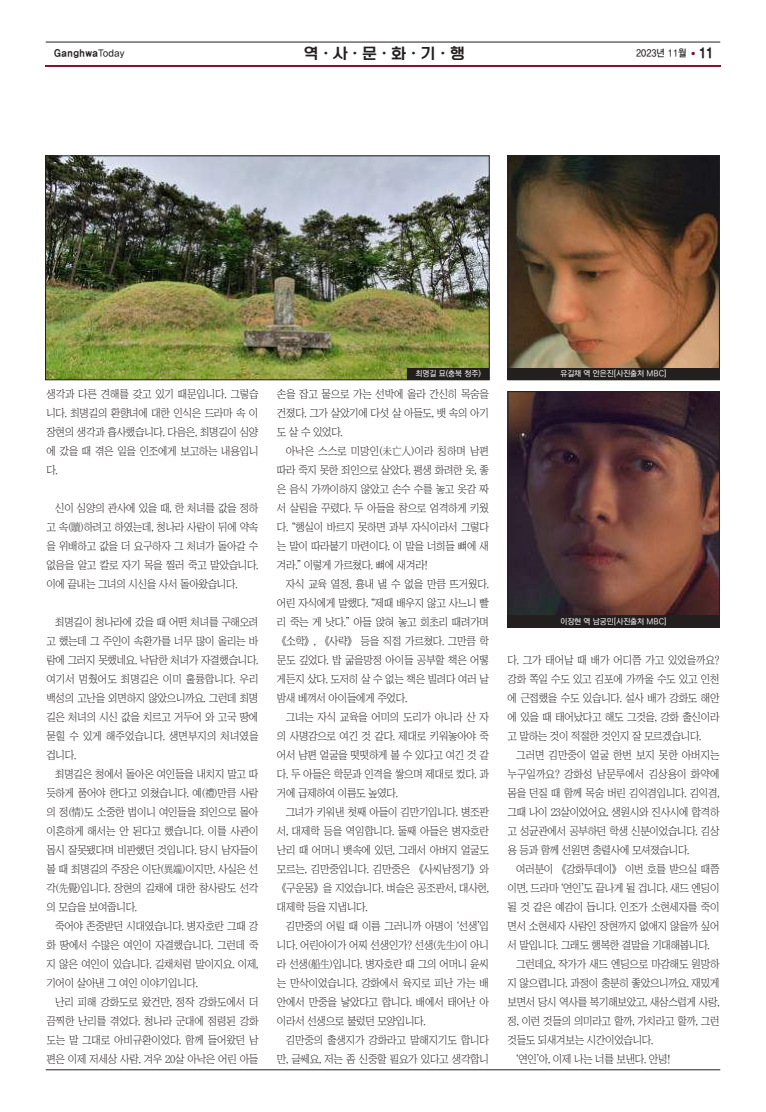
<style>
.page{position:relative;width:766px;height:1112px;background:#fff}
.page>*{position:absolute;margin:0;border:0;box-sizing:border-box;transform-origin:0 0}
.t1{font:15px "ONE Mobile Title";color:#241f1f}
.t2{font:14px "YDIYGO360";color:#241f1f;scale:.9 1}
.t3{font:11px/19px "Chosunilbo NM";letter-spacing:-.03em;color:#241f1f;text-align:justify;scale:.95 1}
.t4{font:10px "YDIYGO350";letter-spacing:.05em;color:#241f1f;scale:.9 1}
.t5{font:10px "YDIYGO330";color:#241f1f;scale:.9 1}
.t6{font:500 8px "Ko Pub Dotum";color:#fff}
.s1{font-family:"YDIYGO330"}
.s2{font-family:"YDIYGO310";font-size:5px;color:#86142d}
</style>
<div class="page">
<hr style="left:45px;top:65px;width:675px;height:2px;background:#86142d">
<hr style="left:46px;top:1069px;width:674px;height:1px;background:#241f1f">
<hr style="left:46px;top:42px;width:674px;height:1px;background:#241f1f">
<img style="left:47px;top:158px;width:440px;height:220px">
<div style="left:45px;top:156px;width:444px;height:224px;border:1px solid #241f1f"></div>
<img style="left:509px;top:158px;width:208px;height:210px">
<div style="left:507px;top:156px;width:212px;height:224px;border:1px solid #241f1f"></div>
<img style="left:509px;top:393px;width:208px;height:220px">
<div style="left:507px;top:391px;width:212px;height:224px;border:1px solid #241f1f"></div>
<div style="left:407px;top:368px;width:82px;height:12px;background:#241f1f"></div>
<div style="left:507px;top:615px;width:212px;height:12px;background:#241f1f"></div>
<div style="left:507px;top:368px;width:212px;height:12px;background:#241f1f"></div>
<p class="t4" style="left:54px;top:47px;width:80px">Ganghwa<span class="s1">Today</span></p>
<h1 class="t1" style="left:304px;top:45px;width:162px">역ㆍ사ㆍ문ㆍ화ㆍ기ㆍ행</h1>
<p class="t5" style="left:636px;top:47px;width:68px">2023년 11월 <span class="s2">●</span></p>
<p class="t2" style="left:698px;top:45px;width:17px">11</p>
<p class="t3" style="left:46px;top:384px;width:225px">생각과 다른 견해를 갖고 있기 때문입니다. 그렇습 니다. 최명길의 환향녀에 대한 인식은 드라마 속 이 장현의 생각과 흡사했습니다. 다음은, 최명길이 심양 에 갔을 때 겪은 일을 인조에게 보고하는 내용입니 다.</p>
<p class="t3" style="left:46px;top:498px;width:225px;text-indent:9px">신이 심양의 관사에 있을 때, 한 처녀를 값을 정하 고 속(贖)하려고 하였는데, 청나라 사람이 뒤에 약속 을 위배하고 값을 더 요구하자 그 처녀가 돌아갈 수 없음을 알고 칼로 자기 목을 찔러 죽고 말았습니다. 이에 끝내는 그녀의 시신을 사서 돌아왔습니다.</p>
<p class="t3" style="left:46px;top:612px;width:225px;text-indent:9px">최명길이 청나라에 갔을 때 어떤 처녀를 구해오려 고 했는데 그 주인이 속환가를 너무 많이 올리는 바 람에 그러지 못했네요. 낙담한 처녀가 자결했습니다. 여기서 멈췄어도 최명길은 이미 훌륭합니다. 우리 백성의 고난을 외면하지 않았으니까요. 그런데 최명 길은 처녀의 시신 값을 치르고 거두어 와 고국 땅에 묻힐 수 있게 해주었습니다. 생면부지의 처녀였을 겁니다.</p>
<p class="t3" style="left:46px;top:764px;width:225px;text-indent:9px">최명길은 청에서 돌아온 여인들을 내치지 말고 따 듯하게 품어야 한다고 외쳤습니다. 예(禮)만큼 사람 의 정(情)도 소중한 법이니 여인들을 죄인으로 몰아 이혼하게 해서는 안 된다고 했습니다. 이를 사관이 몹시 잘못됐다며 비판했던 것입니다. 당시 남자들이 볼 때 최명길의 주장은 이단(異端)이지만, 사실은 선 각(先覺)입니다. 장현의 길채에 대한 참사랑도 선각 의 모습을 보여줍니다.</p>
<p class="t3" style="left:46px;top:916px;width:225px;text-indent:9px">죽어야 존중받던 시대였습니다. 병자호란 그때 강 화 땅에서 수많은 여인이 자결했습니다. 그런데 죽 지 않은 여인이 있습니다. 길채처럼 말이지요. 이제, 기어이 살아낸 그 여인 이야기입니다.</p>
<p class="t3" style="left:46px;top:992px;width:225px;text-indent:9px">난리 피해 강화도로 왔건만, 정작 강화도에서 더 끔찍한 난리를 겪었다. 청나라 군대에 점령된 강화 도는 말 그대로 아비규환이었다. 함께 들어왔던 남 편은 이제 저세상 사람. 겨우 20살 아낙은 어린 아들</p>
<p class="t6" style="left:415px;top:370px;width:67px">최명길 묘(충북 청주)</p>
<p class="t3" style="left:277px;top:384px;width:225px">손을 잡고 뭍으로 가는 선박에 올라 간신히 목숨을 건졌다. 그가 살았기에 다섯 살 아들도, 뱃 속의 아기 도 살 수 있었다.</p>
<p class="t3" style="left:277px;top:441px;width:225px;text-indent:9px">아낙은 스스로 미망인(未亡人)이라 칭하며 남편 따라 죽지 못한 죄인으로 살았다. 평생 화려한 옷, 좋 은 음식 가까이하지 않았고 손수 수를 놓고 옷감 짜 서 살림을 꾸렸다. 두 아들을 참으로 엄격하게 키웠 다. “행실이 바르지 못하면 과부 자식이라서 그렇다 는 말이 따라붙기 마련이다. 이 말을 너희들 뼈에 새 겨라.” 이렇게 가르쳤다. 뼈에 새겨라!</p>
<p class="t3" style="left:277px;top:574px;width:225px;text-indent:9px">자식 교육 열정, 흉내 낼 수 없을 만큼 뜨거웠다. 어린 자식에게 말했다. “제때 배우지 않고 사느니 빨 리 죽는 게 낫다.” 아들 앉혀 놓고 회초리 때려가며《소학》, 《사략》 등을 직접 가르쳤다. 그만큼 학 문도 깊었다. 밥 굶을망정 아이들 공부할 책은 어떻 게든지 샀다. 도저히 살 수 없는 책은 빌려다 여러 날 밤새 베껴서 아이들에게 주었다.</p>
<p class="t3" style="left:277px;top:707px;width:225px;text-indent:9px">그녀는 자식 교육을 어미의 도리가 아니라 산 자 의 사명감으로 여긴 것 같다. 제대로 키워놓아야 죽 어서 남편 얼굴을 떳떳하게 볼 수 있다고 여긴 것 같 다. 두 아들은 학문과 인격을 쌓으며 제대로 컸다. 과 거에 급제하여 이름도 높였다.</p>
<p class="t3" style="left:277px;top:802px;width:225px;text-indent:9px">그녀가 키워낸 첫째 아들이 김만기입니다. 병조판 서, 대제학 등을 역임합니다. 둘째 아들은 병자호란 난리 때 어머니 뱃속에 있던, 그래서 아버지 얼굴도 모르는, 김만중입니다. 김만중은 《사씨남정기》와《구운몽》을 지었습니다. 벼슬은 공조판서, 대사헌, 대제학 등을 지냅니다.</p>
<p class="t3" style="left:277px;top:916px;width:225px;text-indent:9px">김만중의 어릴 때 이름 그러니까 아명이 ‘선생’입 니다. 어린아이가 어찌 선생인가? 선생(先生)이 아니 라 선생(船生)입니다. 병자호란 때 그의 어머니 윤씨 는 만삭이었습니다. 강화에서 육지로 피난 가는 배 안에서 만중을 낳았다고 합니다. 배에서 태어난 아 이라서 선생으로 불렀던 모양입니다.</p>
<p class="t3" style="left:277px;top:1030px;width:225px;text-align:right">김만중의 출생지가 강화라고 말해지기도 합니다 만, 글쎄요, 저는 좀 신중할 필요가 있다고 생각합니</p>
<p class="t6" style="left:560px;top:370px;width:108px">유길채 역 안은진[사진출처 MBC]</p>
<p class="t6" style="left:560px;top:617px;width:108px">이장현 역 남궁민[사진출처 MBC]</p>
<p class="t3" style="left:507px;top:650px;width:225px">다. 그가 태어날 때 배가 어디쯤 가고 있었을까요? 강화 쪽일 수도 있고 김포에 가까울 수도 있고 인천 에 근접했을 수도 있습니다. 설사 배가 강화도 해안 에 있을 때 태어났다고 해도 그것을, 강화 출신이라 고 말하는 것이 적절한 것인지 잘 모르겠습니다.</p>
<p class="t3" style="left:507px;top:745px;width:225px;text-indent:9px">그러면 김만중이 얼굴 한번 보지 못한 아버지는 누구일까요? 강화성 남문루에서 김상용이 화약에 몸을 던질 때 함께 목숨 버린 김익겸입니다. 김익겸, 그때 나이 23살이었어요. 생원시와 진사시에 합격하 고 성균관에서 공부하던 학생 신분이었습니다. 김상 용 등과 함께 선원면 충렬사에 모셔졌습니다.</p>
<p class="t3" style="left:516px;top:859px;width:215px">여러분이 《강화투데이》 이번 호를 받으실 때쯤</p>
<p class="t3" style="left:507px;top:878px;width:225px">이면, 드라마 ‘연인’도 끝나게 될 겁니다. 새드 엔딩이</p>
<p class="t3" style="left:507px;top:897px;width:225px">될 것 같은 예감이 듭니다. 인조가 소현세자를 죽이</p>
<p class="t3" style="left:507px;top:916px;width:225px">면서 소현세자 사람인 장현까지 없애지 않을까 싶어</p>
<p class="t3" style="left:507px;top:935px;width:214px">서 말입니다. 그래도 행복한 결말을 기대해봅니다.</p>
<p class="t3" style="left:516px;top:954px;width:215px">그런데요, 작가가 새드 엔딩으로 마감해도 원망하</p>
<p class="t3" style="left:507px;top:973px;width:225px">지 않으렵니다. 과정이 충분히 좋았으니까요. 재밌게</p>
<p class="t3" style="left:507px;top:992px;width:225px">보면서 당시 역사를 복기해보았고, 새삼스럽게 사랑,</p>
<p class="t3" style="left:507px;top:1011px;width:225px">정, 이런 것들의 의미라고 할까, 가치라고 할까, 그런</p>
<p class="t3" style="left:507px;top:1030px;width:155px">것들도 되새겨보는 시간이었습니다.</p>
<p class="t3" style="left:516px;top:1049px;width:164px">‘연인’아, 이제 나는 너를 보낸다. 안녕!</p>
</div>
